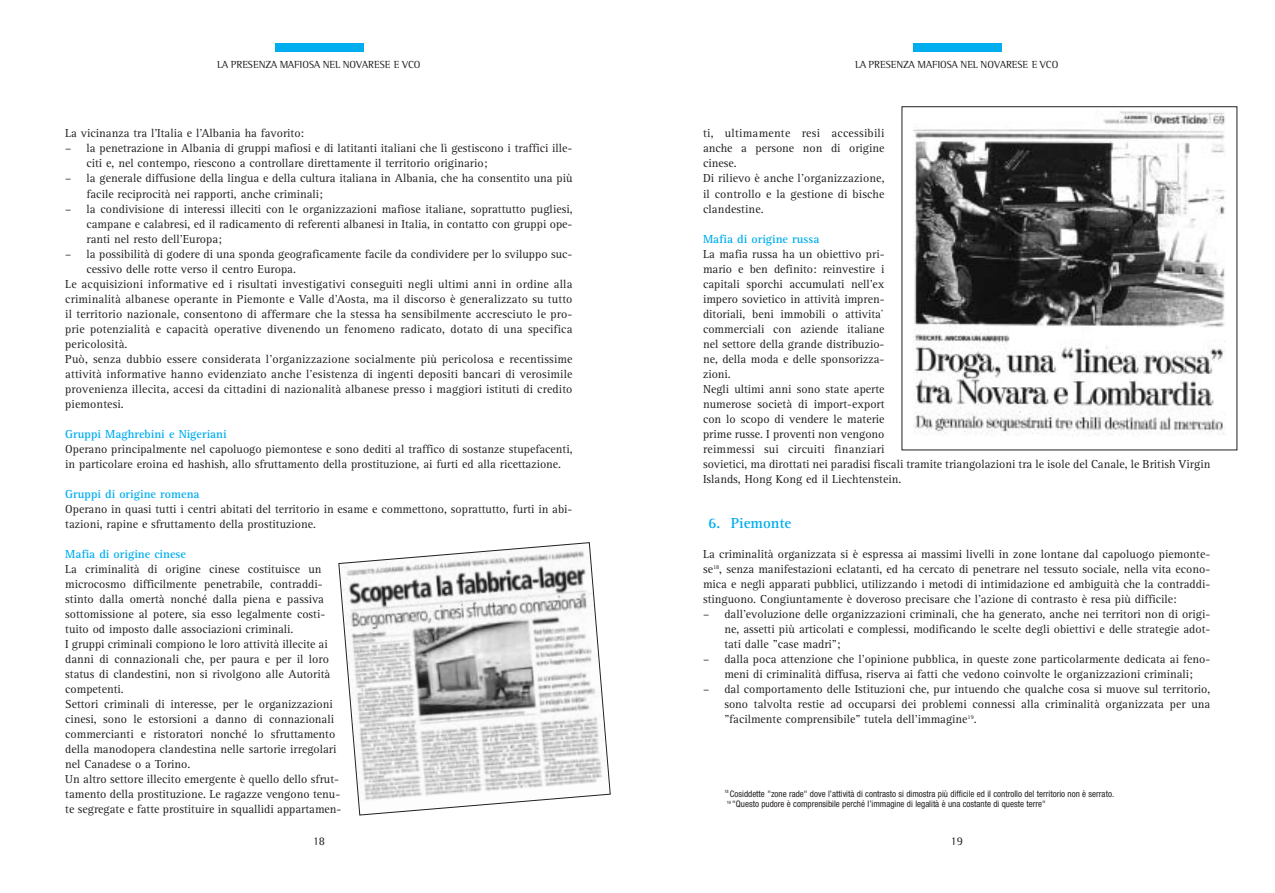
<style>
.page{position:relative;width:1275px;height:893px;background:#fff}
.page>*{position:absolute;margin:0;border:0;box-sizing:border-box;transform-origin:0 0}
.t1{font:700 15px "Rotis Serif";color:#00aeef}
.t2{font:12px/15px "Rotis Serif";color:#231f20}
.t3{font:700 12px "Rotis Serif";color:#00aeef}
.t4{font:12px "Rotis Semi Serif";color:#231f20}
.t5{font:10.5px "Rotis Semi Serif";color:#231f20}
.t6{font:condensed 9px/10.8px "Helvetica Neue";color:#231f20}
</style>
<div class="page">
<div style="left:913px;top:43px;width:88px;height:8px;background:#00aeef"></div>
<img style="left:913px;top:111px;width:312px;height:325px">
<div style="left:275px;top:43px;width:88px;height:8px;background:#00aeef"></div>
<svg style="left:338px;top:542px;width:273px;height:273px"></svg>
<p class="t5" style="left:217px;top:61px;width:205px">LA PRESENZA MAFIOSA NEL NOVARESE E VCO</p>
<p class="t2" style="left:65px;top:127px;width:240px">La vicinanza tra l’Italia e l’Albania ha favorito:</p>
<p class="t2" style="left:87px;top:142px;width:488px;text-indent:-21px">– la penetrazione in Albania di gruppi mafiosi e di latitanti italiani che lì gestiscono i traffici ille&shy;citi e, nel contempo, riescono a controllare direttamente il territorio originario;</p>
<p class="t2" style="left:87px;top:172px;width:488px;text-indent:-21px">– la generale diffusione della lingua e della cultura italiana in Albania, che ha consentito una più facile reciprocità nei rapporti, anche criminali;</p>
<p class="t2" style="left:87px;top:202px;width:488px;text-align:justify;text-indent:-21px">– la condivisione di interessi illeciti con le organizzazioni mafiose italiane, soprattutto pugliesi, campane e calabresi, ed il radicamento di referenti albanesi in Italia, in contatto con gruppi ope&shy;ranti nel resto dell’Europa;</p>
<p class="t2" style="left:65px;top:247px;width:509px">– la possibilità di godere di una sponda geograficamente facile da condividere per lo sviluppo suc-</p>
<p class="t2" style="left:87px;top:262px;width:211px">cessivo delle rotte verso il centro Europa.</p>
<p class="t2" style="left:65px;top:277px;width:509px">Le acquisizioni informative ed i risultati investigativi conseguiti negli ultimi anni in ordine alla</p>
<p class="t2" style="left:65px;top:292px;width:509px">criminalità albanese operante in Piemonte e Valle d’Aosta, ma il discorso è generalizzato su tutto</p>
<p class="t2" style="left:65px;top:307px;width:509px">il territorio nazionale, consentono di affermare che la stessa ha sensibilmente accresciuto le pro-</p>
<p class="t2" style="left:65px;top:322px;width:509px">prie potenzialità e capacità operative divenendo un fenomeno radicato, dotato di una specifica</p>
<p class="t2" style="left:65px;top:337px;width:64px">pericolosità.</p>
<p class="t2" style="left:65px;top:352px;width:509px">Può, senza dubbio essere considerata l’organizzazione socialmente più pericolosa e recentissime</p>
<p class="t2" style="left:65px;top:367px;width:509px">attività informative hanno evidenziato anche l’esistenza di ingenti depositi bancari di verosimile</p>
<p class="t2" style="left:65px;top:382px;width:509px">provenienza illecita, accesi da cittadini di nazionalità albanese presso i maggiori istituti di credito</p>
<p class="t2" style="left:65px;top:397px;width:60px">piemontesi.</p>
<p class="t3" style="left:65px;top:429px;width:163px">Gruppi Maghrebini e Nigeriani</p>
<p class="t2" style="left:65px;top:442px;width:509px">Operano principalmente nel capoluogo piemontese e sono dediti al traffico di sostanze stupefacenti, in particolare eroina ed hashish, allo sfruttamento della prostituzione, ai furti ed alla ricettazione.</p>
<p class="t3" style="left:65px;top:489px;width:136px">Gruppi di origine romena</p>
<p class="t2" style="left:65px;top:502px;width:509px">Operano in quasi tutti i centri abitati del territorio in esame e commettono, soprattutto, furti in abi&shy;tazioni, rapine e sfruttamento della prostituzione.</p>
<p class="t3" style="left:65px;top:549px;width:122px">Mafia di origine cinese</p>
<p class="t2" style="left:65px;top:562px;width:278px">La criminalità di origine cinese costituisce un microcosmo difficilmente penetrabile, contraddi&shy;stinto dalla omertà nonché dalla piena e passiva sottomissione al potere, sia esso legalmente costi&shy;tuito od imposto dalle associazioni criminali.<br>I gruppi criminali compiono le loro attività illecite ai danni di connazionali che, per paura e per il loro status di clandestini, non si rivolgono alle Autorità competenti.<br>Settori criminali di interesse, per le organizzazioni cinesi, sono le estorsioni a danno di connazionali commercianti e ristoratori nonché lo sfruttamento della manodopera clandestina nelle sartorie irregolari nel Canadese o a Torino.<br>Un altro settore illecito emergente è quello dello sfrut&shy;tamento della prostituzione. Le ragazze vengono tenu&shy;te segregate e fatte prostituire in squallidi appartamen-</p>
<p class="t4" style="left:313px;top:836px;width:14px">18</p>
<p class="t5" style="left:855px;top:61px;width:205px">LA PRESENZA MAFIOSA NEL NOVARESE E VCO</p>
<p class="t2" style="left:703px;top:127px;width:183px">ti, ultimamente resi accessibili anche a persone non di origine cinese.<br>Di rilievo è anche l’organizzazione, il controllo e la gestione di bische clandestine.</p>
<p class="t3" style="left:703px;top:234px;width:118px">Mafia di origine russa</p>
<p class="t2" style="left:703px;top:247px;width:509px">La mafia russa ha un obiettivo pri-<br>mario e ben definito: reinvestire i<br>capitali sporchi accumulati nell’ex<br>impero sovietico in attività impren-<br>ditoriali, beni immobili o attivita`<br>commerciali con aziende italiane<br>nel settore della grande distribuzio-<br>ne, della moda e delle sponsorizza-<br>zioni.<br>Negli ultimi anni sono state aperte<br>numerose società di import-export<br>con lo scopo di vendere le materie<br>prime russe. I proventi non vengono<br>reimmessi sui circuiti finanziari<br>sovietici, ma dirottati nei paradisi fiscali tramite triangolazioni tra le isole del Canale, le British Virgin Islands, Hong Kong ed il Liechtenstein.</p>
<p class="t1" style="left:708px;top:517px;width:85px">6. Piemonte</p>
<p class="t2" style="left:703px;top:547px;width:509px;text-align:justify">La criminalità organizzata si è espressa ai massimi livelli in zone lontane dal capoluogo piemonte&shy;se<sup>18</sup>, senza manifestazioni eclatanti, ed ha cercato di penetrare nel tessuto sociale, nella vita econo&shy;mica e negli apparati pubblici, utilizzando i metodi di intimidazione ed ambiguità che la contraddi&shy;stinguono. Congiuntamente è doveroso precisare che l’azione di contrasto è resa più difficile:</p>
<p class="t2" style="left:724px;top:607px;width:488px;text-align:justify;text-indent:-21px">– dall’evoluzione delle organizzazioni criminali, che ha generato, anche nei territori non di origi&shy;ne, assetti più articolati e complessi, modificando le scelte degli obiettivi e delle strategie adot&shy;tati dalle "case madri";</p>
<p class="t2" style="left:703px;top:652px;width:509px;text-align:center">– dalla poca attenzione che l’opinione pubblica, in queste zone particolarmente dedicata ai feno&shy;meni di criminalità diffusa, riserva ai fatti che vedono coinvolte le organizzazioni criminali;</p>
<p class="t2" style="left:724px;top:682px;width:488px;text-align:justify;text-indent:-21px">– dal comportamento delle Istituzioni che, pur intuendo che qualche cosa si muove sul territorio, sono talvolta restie ad occuparsi dei problemi connessi alla criminalità organizzata per una "facilmente comprensibile" tutela dell’immagine<sup>19</sup>.</p>
<p class="t6" style="left:724px;top:788px;width:391px"><sup>18</sup> Cosiddette "zone rade" dove l’attività di contrasto si dimostra più difficile ed il controllo del territorio non è serrato.<br><sup>19</sup> "Questo pudore è comprensibile perché l’immagine di legalità è una costante di queste terre"</p>
<p class="t4" style="left:950px;top:836px;width:14px">19</p>
</div>
